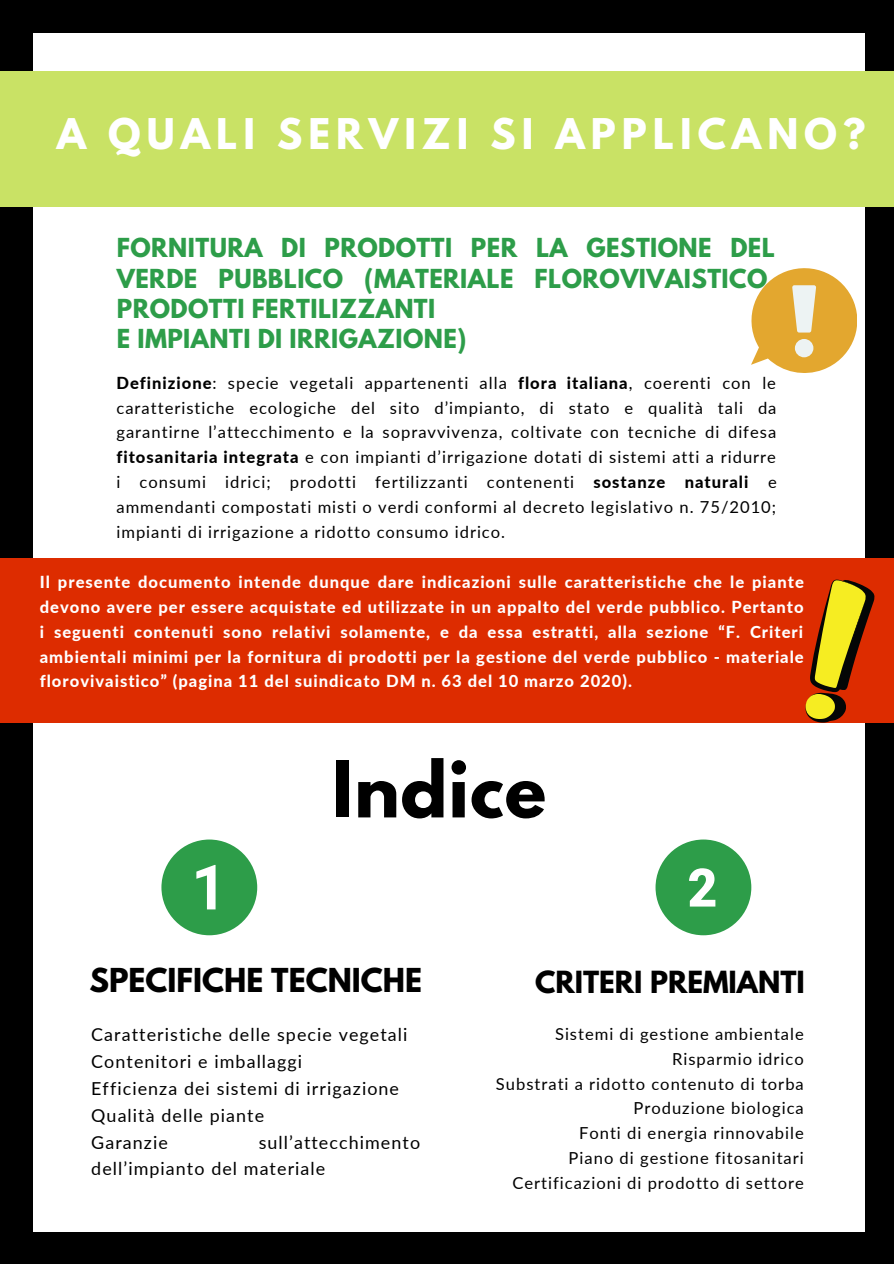
<style>
.page{position:relative;width:894px;height:1264px;background:#fff}
.page>*{position:absolute;margin:0;border:0;box-sizing:border-box;transform-origin:0 0}
.t1{font:700 69px "League Spartan";letter-spacing:.01em;color:#000}
.t2{font:700 37.5px "League Spartan";letter-spacing:.16em;color:#fff}
.t3{font:700 29.25px "League Spartan";color:#000}
.t4{font:700 27px "League Spartan";color:#000}
.t5{font:700 23.25px/30.5px "League Spartan";letter-spacing:.02em;color:#2d9d49}
.t6{font:17.85px/26.7px "Lato";letter-spacing:.06em;color:#000}
.t7{font:16.5px/24.8px "Lato";letter-spacing:.06em;color:#000;text-align:justify}
.t8{font:800 16.5px/24.8px "Lato";letter-spacing:.06em;color:#fff;text-align:justify}
.s1{font-weight:800}
</style>
<div class="page">
<div style="left:0;top:0;width:893px;height:1263px;background:#000"></div>
<div style="left:34px;top:33px;width:830px;height:1198px;background:#fff"></div>
<div style="left:0;top:558px;width:893px;height:164px;background:#dd2c00"></div>
<div style="left:0;top:71px;width:893px;height:135px;background:#c9e265"></div>
<svg style="left:751px;top:268px;width:105px;height:105px"></svg>
<svg style="left:161px;top:839px;width:96px;height:96px"></svg>
<div style="left:655px;top:839px;width:96px;height:96px;background:#2d9d49;border-radius:50%"></div>
<svg style="left:689px;top:868px;width:26px;height:38px"></svg>
<svg style="left:805px;top:579px;width:69px;height:143px"></svg>
<h2 class="t2" style="left:57px;top:115px;width:810px">A QUALI SERVIZI SI APPLICANO?</h2>
<h3 class="t5" style="left:117px;top:235px;width:660px">FORNITURA DI PRODOTTI PER LA GESTIONE DEL VERDE PUBBLICO (MATERIALE FLOROVIVAISTICO, PRODOTTI FERTILIZZANTI<br>E IMPIANTI DI IRRIGAZIONE)</h3>
<p class="t7" style="left:116px;top:370px;width:661px"><span class="s1">Definizione</span>: specie vegetali appartenenti alla <span class="s1">flora italiana</span>, coerenti con le caratteristiche ecologiche del sito d’impianto, di stato e qualità tali da garantirne l’attecchimento e la sopravvivenza, coltivate con tecniche di difesa <span class="s1">fitosanitaria integrata</span> e con impianti d’irrigazione dotati di sistemi atti a ridurre i consumi idrici; prodotti fertilizzanti contenenti <span class="s1">sostanze naturali</span> e ammendanti compostati misti o verdi conformi al decreto legislativo n. 75/2010; impianti di irrigazione a ridotto consumo idrico.</p>
<p class="t8" style="left:40px;top:569px;width:765px">Il presente documento intende dunque dare indicazioni sulle caratteristiche che le piante devono avere per essere acquistate ed utilizzate in un appalto del verde pubblico. Pertanto i seguenti contenuti sono relativi solamente, e da essa estratti, alla sezione “F. Criteri ambientali minimi per la fornitura di prodotti per la gestione del verde pubblico - materiale florovivaistico” (pagina 11 del suindicato DM n. 63 del 10 marzo 2020).</p>
<h1 class="t1" style="left:332px;top:755px;width:215px">Indice</h1>
<h3 class="t3" style="left:89px;top:965px;width:334px">SPECIFICHE TECNICHE</h3>
<h3 class="t4" style="left:535px;top:968px;width:271px">CRITERI PREMIANTI</h3>
<p class="t6" style="left:91px;top:1021px;width:317px">Caratteristiche delle specie vegetali<br>Contenitori e imballaggi<br>Efficienza dei sistemi di irrigazione<br>Qualità delle piante<br>Garanzie</p>
<p class="t6" style="left:91px;top:1128px;width:330px;text-indent:167px">sull’attecchimento dell’impianto del materiale</p>
<p class="t7" style="left:496px;top:1021px;width:309px;text-align:right">Sistemi di gestione ambientale<br>Risparmio idrico<br>Substrati a ridotto contenuto di torba<br>Produzione biologica<br>Fonti di energia rinnovabile<br>Piano di gestione fitosanitari<br>Certificazioni di prodotto di settore</p>
</div>
